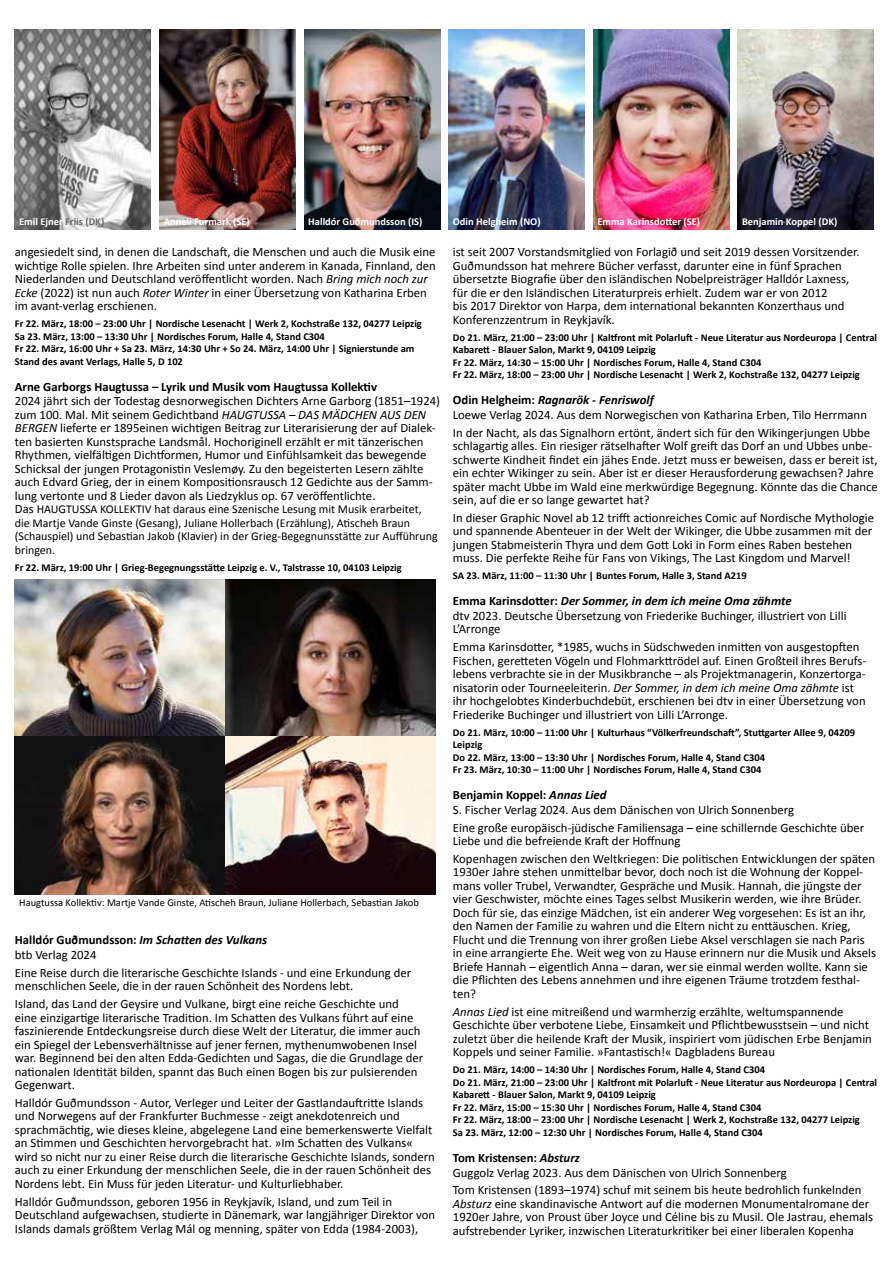
<style>
.page{position:relative;width:893px;height:1263px;background:#fff}
.page>*{position:absolute;margin:0;border:0;box-sizing:border-box;transform-origin:0 0}
.t1{font:12.75px/13.5px "Calibri";color:#000}
.t2{font:700 12.75px "Calibri";color:#000}
.t3{font:italic 700 12.75px/14.9px "Calibri";color:#000}
.t4{font:12px/13.5px "Calibri";color:#000}
.t5{font:700 10.5px/12.6px "Calibri";color:#000}
.t6{font:700 10.5px "Calibri";color:#fff}
.t7{font:10.5px "Calibri";color:#000}
.s1{color:#646464}
.s2{font-style:italic}
.s3{font-size:12.75px}
.s4{font-style:normal}
.s5{font-weight:400;font-style:normal}
.s6{font-weight:700}
.s7{font-weight:700;font-style:italic}
</style>
<div class="page">
<img style="left:15px;top:30px;width:136px;height:200px">
<img style="left:159px;top:30px;width:137px;height:200px">
<img style="left:304px;top:30px;width:136px;height:200px">
<img style="left:449px;top:30px;width:136px;height:200px">
<img style="left:593px;top:30px;width:136px;height:200px">
<img style="left:738px;top:30px;width:136px;height:200px">
<img style="left:15px;top:579px;width:421px;height:315px">
<p class="t6" style="left:19px;top:215px;width:87px">Emil Ejner <span class="s1">Friis (DK)</span></p>
<p class="t6" style="left:164px;top:215px;width:88px">Anneli Furmark (SE)</p>
<p class="t6" style="left:308px;top:215px;width:116px">Halldór Guðmundsson (IS)</p>
<p class="t6" style="left:453px;top:215px;width:89px">Odin Helgheim (NO)</p>
<p class="t6" style="left:597px;top:215px;width:104px">Emma Karinsdotter (SE)</p>
<p class="t6" style="left:742px;top:215px;width:97px">Benjamin Koppel (DK)</p>
<p class="t1" style="left:15px;top:245px;width:422px">angesiedelt sind, in denen die Landschaft, die Menschen und auch die Musik eine wichtige Rolle spielen. Ihre Arbeiten sind unter anderem in Kanada, Finnland, den Niederlanden und Deutschland veröffentlicht worden. Nach <span class="s2">Bring mich noch zur Ecke</span> (2022) ist nun auch <span class="s2">Roter Winter</span> in einer Übersetzung von Katharina Erben im avant-verlag erschienen.</p>
<p class="t5" style="left:15px;top:317px;width:409px">Fr 22. März, 18:00 – 23:00 Uhr | Nordische Lesenacht | Werk 2, Kochstraße 132, 04277 Leipzig Sa 23. März, 13:00 – 13:30 Uhr | Nordisches Forum, Halle 4, Stand C304<br>Fr 22. März, 16:00 Uhr + Sa 23. März, 14:30 Uhr + So 24. März, 14:00 Uhr | Signierstunde am Stand des avant Verlags, Halle 5, D 102</p>
<p class="t2" style="left:15px;top:378px;width:364px">Arne Garborgs Haugtussa – Lyrik und Musik vom Haugtussa Kollektiv</p>
<p class="t1" style="left:15px;top:394px;width:427px">2024 jährt sich der Todestag desnorwegischen Dichters Arne Garborg (1851–1924) zum 100. Mal. Mit seinem Gedichtband <span class="s2">HAUGTUSSA – DAS MÄDCHEN AUS DEN BERGEN</span> lieferte er 1895einen wichtigen Beitrag zur Literarisierung der auf Dialek&shy;ten basierten Kunstsprache Landsmål. Hochoriginell erzählt er mit tänzerischen Rhythmen, vielfältigen Dichtformen, Humor und Einfühlsamkeit das bewegende Schicksal der jungen Protagonistin Veslemøy. Zu den begeisterten Lesern zählte auch Edvard Grieg, der in einem Kompositionsrausch 12 Gedichte aus der Samm&shy;lung vertonte und 8 Lieder davon als Liedzyklus op. 67 veröffentlichte.</p>
<p class="t4" style="left:15px;top:503px;width:424px"><span class="s3">Das</span> HAUGTUSSA KOLLEKTIV hat daraus eine Szenische Lesung mit Musik erarbeitet, die Martje Vande Ginste (Gesang), Juliane Hollerbach (Erzählung), Atischeh Braun (Schauspiel) und Sebastian Jakob (Klavier) in der Grieg-Begegnunsstätte zur Aufführung bringen.</p>
<p class="t5" style="left:15px;top:561px;width:388px">Fr 22. März, 19:00 Uhr | Grieg-Begegnungsstätte Leipzig e. V., Talstrasse 10, 04103 Leipzig</p>
<p class="t7" style="left:19px;top:896px;width:401px">Haugtussa Kollektiv: Martje Vande Ginste, Atischeh Braun, Juliane Hollerbach, Sebastian Jakob</p>
<p class="t3" style="left:15px;top:932px;width:254px"><span class="s4">Halldór Guðmundsson:</span> Im Schatten des Vulkans <span class="s5">btb Verlag 2024</span></p>
<p class="t1" style="left:15px;top:966px;width:398px">Eine Reise durch die literarische Geschichte Islands - und eine Erkundung der menschlichen Seele, die in der rauen Schönheit des Nordens lebt.</p>
<p class="t1" style="left:15px;top:997px;width:410px">Island, das Land der Geysire und Vulkane, birgt eine reiche Geschichte und eine einzigartige literarische Tradition. Im Schatten des Vulkans führt auf eine faszinierende Entdeckungsreise durch diese Welt der Literatur, die immer auch ein Spiegel der Lebensverhältnisse auf jener fernen, mythenumwobenen Insel war. Beginnend bei den alten Edda-Gedichten und Sagas, die die Grundlage der nationalen Identität bilden, spannt das Buch einen Bogen bis zur pulsierenden Gegenwart.</p>
<p class="t1" style="left:15px;top:1096px;width:422px">Halldór Guðmundsson - Autor, Verleger und Leiter der Gastlandauftritte Islands und Norwegens auf der Frankfurter Buchmesse - zeigt anekdotenreich und sprachmächtig, wie dieses kleine, abgelegene Land eine bemerkenswerte Vielfalt an Stimmen und Geschichten hervorgebracht hat. »Im Schatten des Vulkans« wird so nicht nur zu einer Reise durch die literarische Geschichte Islands, sondern auch zu einer Erkundung der menschlichen Seele, die in der rauen Schönheit des Nordens lebt. Ein Muss für jeden Literatur- und Kulturliebhaber.</p>
<p class="t1" style="left:15px;top:1194px;width:422px">Halldór Guðmundsson, geboren 1956 in Reykjavík, Island, und zum Teil in<br>Deutschland aufgewachsen, studierte in Dänemark, war langjähriger Direktor von<br>Islands damals größtem Verlag Mál og menning, später von Edda (1984-2003),</p>
<p class="t1" style="left:453px;top:245px;width:408px">ist seit 2007 Vorstandsmitglied von Forlagið und seit 2019 dessen Vorsitzender.<br>Guðmundsson hat mehrere Bücher verfasst, darunter eine in fünf Sprachen übersetzte Biografie über den isländischen Nobelpreisträger Halldór Laxness, für die er den Isländischen Literaturpreis erhielt. Zudem war er von 2012<br>bis 2017 Direktor von Harpa, dem international bekannten Konzerthaus und Konferenzzentrum in Reykjavík.</p>
<p class="t5" style="left:453px;top:331px;width:426px">Do 21. März, 21:00 – 23:00 Uhr | Kaltfront mit Polarluft - Neue Literatur aus Nordeuropa | Central Kabarett - Blauer Salon, Markt 9, 04109 Leipzig<br>Fr 22. März, 14:30 – 15:00 Uhr | Nordisches Forum, Halle 4, Stand C304<br>Fr 22. März, 18:00 – 23:00 Uhr | Nordische Lesenacht | Werk 2, Kochstraße 132, 04277 Leipzig</p>
<p class="t1" style="left:453px;top:393px;width:416px;line-height:14.9px"><span class="s6">Odin Helgheim:</span> <span class="s7">Ragnarök - Fenriswolf<br></span>Loewe Verlag 2024. Aus dem Norwegischen von Katharina Erben, Tilo Herrmann</p>
<p class="t1" style="left:453px;top:426px;width:427px">In der Nacht, als das Signalhorn ertönt, ändert sich für den Wikingerjungen Ubbe schlagartig alles. Ein riesiger rätselhafter Wolf greift das Dorf an und Ubbes unbe&shy;schwerte Kindheit findet ein jähes Ende. Jetzt muss er beweisen, dass er bereit ist, ein echter Wikinger zu sein. Aber ist er dieser Herausforderung gewachsen? Jahre später macht Ubbe im Wald eine merkwürdige Begegnung. Könnte das die Chance sein, auf die er so lange gewartet hat?</p>
<p class="t1" style="left:453px;top:511px;width:423px">In dieser Graphic Novel ab 12 trifft actionreiches Comic auf Nordische Mythologie und spannende Abenteuer in der Welt der Wikinger, die Ubbe zusammen mit der jungen Stabmeisterin Thyra und dem Gott Loki in Form eines Raben bestehen muss. Die perfekte Reihe für Fans von Vikings, The Last Kingdom und Marvel!</p>
<p class="t5" style="left:453px;top:569px;width:295px">SA 23. März, 11:00 – 11:30 Uhr | Buntes Forum, Halle 3, Stand A219</p>
<p class="t1" style="left:453px;top:593px;width:395px;line-height:14.9px"><span class="s6">Emma Karinsdotter:</span> <span class="s7">Der Sommer, in dem ich meine Oma zähmte<br></span>dtv 2023. Deutsche Übersetzung von Friederike Buchinger, illustriert von Lilli</p>
<p class="t1" style="left:453px;top:620px;width:408px;line-height:17.7px">L’Arronge<br>Emma Karinsdotter, *1985, wuchs in Südschweden inmitten von ausgestopften</p>
<p class="t1" style="left:453px;top:654px;width:415px">Fischen, geretteten Vögeln und Flohmarkttrödel auf. Einen Großteil ihres Berufs&shy;lebens verbrachte sie in der Musikbranche – als Projektmanagerin, Konzertorga&shy;nisatorin oder Tourneeleiterin. <span class="s2">Der Sommer, in dem ich meine Oma zähmte</span> ist ihr hochgelobtes Kinderbuchdebüt, erschienen bei dtv in einer Übersetzung von Friederike Buchinger und illustriert von Lilli L’Arronge.</p>
<p class="t5" style="left:453px;top:726px;width:404px">Do 21. März, 10:00 – 11:00 Uhr | Kulturhaus “Völkerfreundschaft”, Stuttgarter Allee 9, 04209<br>Leipzig<br>Do 22. März, 13:00 – 13:30 Uhr | Nordisches Forum, Halle 4, Stand C304<br>Fr 23. März, 10:30 – 11:00 Uhr | Nordisches Forum, Halle 4, Stand C304</p>
<p class="t1" style="left:453px;top:787px;width:343px;line-height:14.9px"><span class="s6">Benjamin Koppel:</span> <span class="s7">Annas Lied<br></span>S. Fischer Verlag 2024. Aus dem Dänischen von Ulrich Sonnenberg</p>
<p class="t1" style="left:453px;top:821px;width:413px">Eine große europäisch-jüdische Familiensaga – eine schillernde Geschichte über<br>Liebe und die befreiende Kraft der Hoffnung</p>
<p class="t1" style="left:453px;top:852px;width:425px">Kopenhagen zwischen den Weltkriegen: Die politischen Entwicklungen der späten 1930er Jahre stehen unmittelbar bevor, doch noch ist die Wohnung der Koppel&shy;mans voller Trubel, Verwandter, Gespräche und Musik. Hannah, die jüngste der vier Geschwister, möchte eines Tages selbst Musikerin werden, wie ihre Brüder.<br>Doch für sie, das einzige Mädchen, ist ein anderer Weg vorgesehen: Es ist an ihr, den Namen der Familie zu wahren und die Eltern nicht zu enttäuschen. Krieg, Flucht und die Trennung von ihrer großen Liebe Aksel verschlagen sie nach Paris in eine arrangierte Ehe. Weit weg von zu Hause erinnern nur die Musik und Aksels Briefe Hannah – eigentlich Anna – daran, wer sie einmal werden wollte. Kann sie die Pflichten des Lebens annehmen und ihre eigenen Träume trotzdem festhal&shy;ten?</p>
<p class="t1" style="left:453px;top:1005px;width:421px"><span class="s2">Annas Lied</span> ist eine mitreißend und warmherzig erzählte, weltumspannende Geschichte über verbotene Liebe, Einsamkeit und Pflichtbewusstsein – und nicht zuletzt über die heilende Kraft der Musik, inspiriert vom jüdischen Erbe Benjamin Koppels und seiner Familie. »Fantastisch!« Dagbladens Bureau</p>
<p class="t5" style="left:453px;top:1063px;width:426px">Do 21. März, 14:00 – 14:30 Uhr | Nordisches Forum, Halle 4, Stand C304<br>Do 21. März, 21:00 – 23:00 Uhr | Kaltfront mit Polarluft - Neue Literatur aus Nordeuropa | Central Kabarett - Blauer Salon, Markt 9, 04109 Leipzig<br>Fr 22. März, 15:00 – 15:30 Uhr | Nordisches Forum, Halle 4, Stand C304<br>Fr 22. März, 18:00 – 23:00 Uhr | Nordische Lesenacht | Werk 2, Kochstraße 132, 04277 Leipzig<br>Sa 23. März, 12:00 – 12:30 Uhr | Nordisches Forum, Halle 4, Stand C304</p>
<p class="t1" style="left:453px;top:1150px;width:335px;line-height:14.9px"><span class="s6">Tom Kristensen:</span> <span class="s7">Absturz<br></span>Guggolz Verlag 2023. Aus dem Dänischen von Ulrich Sonnenberg</p>
<p class="t1" style="left:453px;top:1183px;width:422px">Tom Kristensen (1893–1974) schuf mit seinem bis heute bedrohlich funkelnden <span class="s2">Absturz</span> eine skandinavische Antwort auf die modernen Monumentalromane der 1920er Jahre, von Proust über Joyce und Céline bis zu Musil. Ole Jastrau, ehemals aufstrebender Lyriker, inzwischen Literaturkritiker bei einer liberalen Kopenha</p>
</div>
